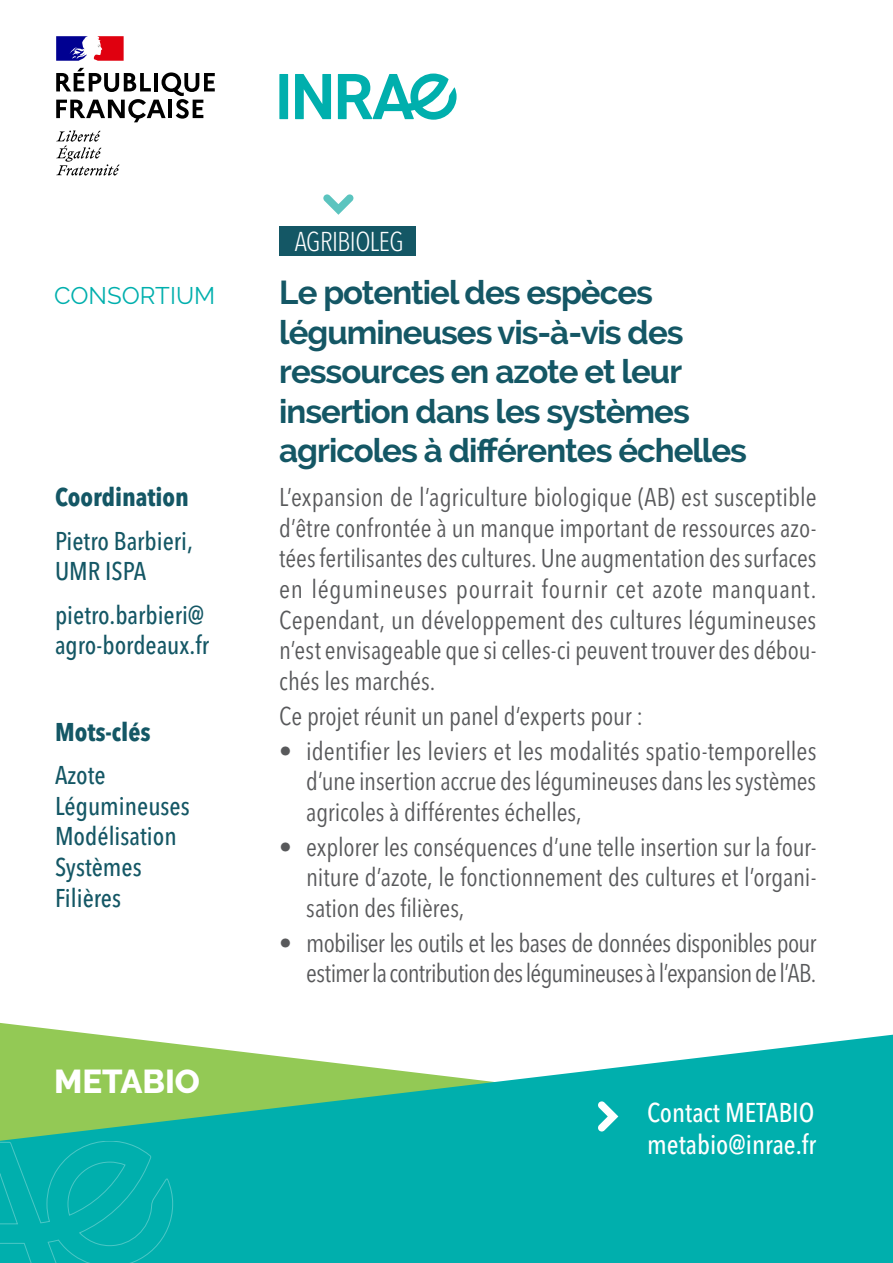
<style>
.page{position:relative;width:893px;height:1263px;background:#fff}
.page>*{position:absolute;margin:0;border:0;box-sizing:border-box;transform-origin:0 0}
.t1{font:700 33px/39.6px "Raleway";letter-spacing:-.03em;color:#145765}
.t2{font:800 33px "Raleway";color:#fff}
.t3{font:500 condensed 27px/32.4px "Avenir Next LT Pro";color:#fff}
.t4{font:300 condensed 27px "Avenir Next LT Pro";letter-spacing:-.02em;color:#fff}
.t5{font:condensed 25.5px/30.6px "Avenir Next LT Pro";letter-spacing:-.01em;color:#58595b;text-align:justify}
.t6{font:condensed 25.5px/30.6px "Avenir Next LT Pro";letter-spacing:-.03em;color:#58595b;text-align:right}
.t7{font:500 condensed 25.5px/30.6px "Avenir Next LT Pro";color:#145765}
.t8{font:700 condensed 25.5px "Avenir Next LT Pro";color:#145765}
.t9{font:24px "Raleway";color:#00afad}
</style>
<div class="page">
<svg style="left:0;top:1035px;width:893px;height:228px;background:#31bba7"></svg>
<svg style="left:0;top:1141px;width:173px;height:122px;background:#03afae"></svg>
<div style="left:279px;top:226px;width:136px;height:29px;background:#145765"></div>
<svg style="left:323px;top:194px;width:31px;height:21px"></svg>
<svg style="left:56px;top:68px;width:159px;height:54px"></svg>
<svg style="left:56px;top:130px;width:64px;height:45px"></svg>
<svg style="left:56px;top:36px;width:32px;height:25px"></svg>
<svg style="left:94px;top:36px;width:30px;height:25px"></svg>
<div style="left:279px;top:74px;width:9px;height:45px;background:#00afad"></div>
<svg style="left:295px;top:74px;width:36px;height:45px"></svg>
<svg style="left:338px;top:74px;width:119px;height:46px"></svg>
<svg style="left:598px;top:1101px;width:20px;height:30px"></svg>
<p class="t9" style="left:54px;top:282px;width:163px">CONSORTIUM</p>
<p class="t8" style="left:55px;top:482px;width:135px">Coordination</p>
<p class="t7" style="left:55px;top:525px;width:139px">Pietro Barbieri,<br>UMR ISPA</p>
<p class="t7" style="left:55px;top:599px;width:155px">pietro.barbieri@ agro-bordeaux.fr</p>
<p class="t8" style="left:55px;top:716px;width:97px">Mots-clés</p>
<p class="t7" style="left:55px;top:760px;width:136px">Azote<br>Légumineuses<br>Modélisation<br>Systèmes<br>Filières</p>
<p class="t2" style="left:54px;top:1062px;width:147px">METABIO</p>
<p class="t4" style="left:295px;top:225px;width:110px">AGRIBIOLEG</p>
<p class="t1" style="left:279px;top:273px;width:469px">Le potentiel des espèces légumineuses vis-à-vis des ressources en azote et leur insertion dans les systèmes agricoles à différentes échelles</p>
<p class="t5" style="left:279px;top:482px;width:539px">L’expansion de l’agriculture biologique (AB) est susceptible d’être confrontée à un manque important de ressources azo&shy;tées fertilisantes des cultures. Une augmentation des surfaces en légumineuses pourrait fournir cet azote manquant.<br>Cependant, un développement des cultures légumineuses n’est envisageable que si celles-ci peuvent trouver des débou&shy;chés les marchés.</p>
<p class="t5" style="left:279px;top:700px;width:365px">Ce projet réunit un panel d‘experts pour :</p>
<p class="t5" style="left:306px;top:735px;width:512px;text-indent:-27px">• identifier les leviers et les modalités spatio-temporelles d’une insertion accrue des légumineuses dans les systèmes agricoles à différentes échelles,</p>
<p class="t5" style="left:306px;top:831px;width:512px;text-indent:-27px">• explorer les conséquences d’une telle insertion sur la four&shy;niture d’azote, le fonctionnement des cultures et l’organi&shy;sation des filières,</p>
<p class="t6" style="left:279px;top:927px;width:539px">• mobiliser les outils et les bases de données disponibles pour estimer la contribution des légumineuses à l’expansion de l’AB.</p>
<p class="t3" style="left:647px;top:1096px;width:171px">Contact METABIO metabio@inrae.fr</p>
</div>
